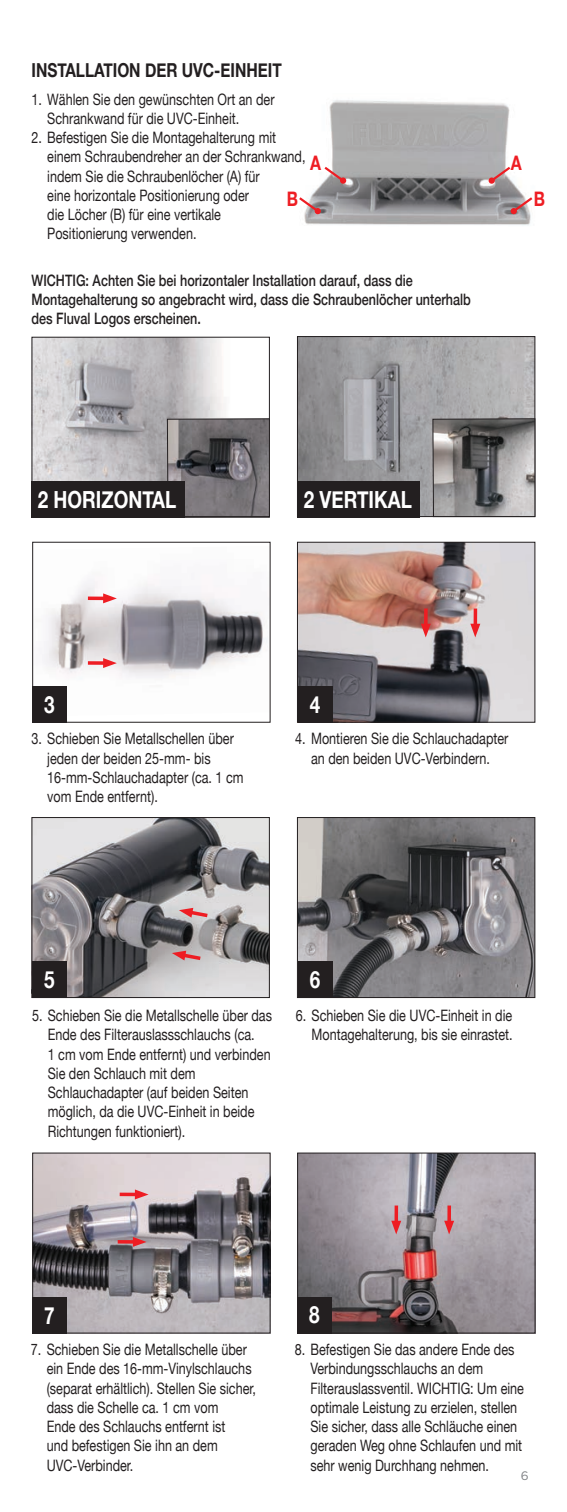
<style>
.page{position:relative;width:567px;height:1512px;background:#fff}
.page>*{position:absolute;margin:0;border:0;box-sizing:border-box;transform-origin:0 0}
.t1{font:700 23.62px "Helvetica Neue";color:#fff;scale:.8 1}
.t2{font:700 19.95px "Helvetica Neue";color:#ee1d23;scale:.8 1}
.t3{font:700 19.25px "Helvetica Neue";color:#231f20;scale:.8 1}
.t4{font:15.75px/19.2px "Helvetica Neue";color:#231f20;scale:.8 1}
.t5{font:500 15.75px/19.2px "Helvetica Neue";color:#231f20;scale:.8 1}
.t6{font:12.25px "Gotham";color:#808285}
</style>
<div class="page">
<img style="left:304px;top:100px;width:227px;height:125px">
<svg style="left:489px;top:165px;width:24px;height:19px"></svg>
<div style="left:489px;top:177px;width:6px;height:7px;background:#ee1d23;border-radius:50%"></div>
<svg style="left:511px;top:195px;width:22px;height:19px"></svg>
<svg style="left:299px;top:195px;width:22px;height:19px"></svg>
<svg style="left:322px;top:165px;width:24px;height:19px"></svg>
<div style="left:340px;top:177px;width:6px;height:7px;background:#ee1d23;border-radius:50%"></div>
<img style="left:299px;top:1155px;width:235px;height:177px">
<div style="left:297px;top:1153px;width:239px;height:181px;border:1px solid #231f20"></div>
<div style="left:297px;top:1297px;width:35px;height:36px;background:#231f20"></div>
<hr style="left:395px;top:1206px;width:3px;height:18px;background:#ee1d23">
<svg style="left:391px;top:1221px;width:10px;height:13px"></svg>
<svg style="left:447px;top:1206px;width:4px;height:15px"></svg>
<svg style="left:444px;top:1221px;width:10px;height:13px"></svg>
<img style="left:34px;top:339px;width:192px;height:142px">
<div style="left:32px;top:337px;width:238px;height:181px;border:1px solid #231f20"></div>
<svg style="left:167px;top:418px;width:103px;height:99px;background:#6e6a6e"></svg>
<div style="left:32px;top:481px;width:153px;height:36px;background:#231f20"></div>
<img style="left:299px;top:338px;width:234px;height:177px">
<div style="left:297px;top:336px;width:238px;height:181px;border:1px solid #231f20"></div>
<svg style="left:432px;top:418px;width:104px;height:99px;background:#848282"></svg>
<div style="left:298px;top:481px;width:122px;height:36px;background:#231f20"></div>
<img style="left:42px;top:580px;width:225px;height:98px">
<div style="left:32px;top:542px;width:239px;height:181px;border:1px solid #231f20"></div>
<div style="left:32px;top:686px;width:35px;height:36px;background:#231f20"></div>
<img style="left:299px;top:544px;width:234px;height:177px">
<div style="left:297px;top:542px;width:238px;height:181px;border:1px solid #231f20"></div>
<div style="left:298px;top:686px;width:35px;height:36px;background:#231f20"></div>
<svg style="left:88px;top:661px;width:15px;height:4px"></svg>
<svg style="left:103px;top:658px;width:14px;height:10px"></svg>
<hr style="left:88px;top:597px;width:19px;height:3px;background:#ee1d23">
<svg style="left:103px;top:593px;width:14px;height:10px"></svg>
<hr style="left:474px;top:609px;width:3px;height:18px;background:#ee1d23">
<svg style="left:470px;top:624px;width:10px;height:13px"></svg>
<svg style="left:424px;top:609px;width:4px;height:15px"></svg>
<svg style="left:421px;top:624px;width:10px;height:13px"></svg>
<img style="left:34px;top:819px;width:234px;height:177px">
<div style="left:32px;top:817px;width:238px;height:181px;border:1px solid #231f20"></div>
<div style="left:32px;top:962px;width:35px;height:36px;background:#231f20"></div>
<img style="left:299px;top:819px;width:234px;height:177px">
<div style="left:297px;top:817px;width:238px;height:181px;border:1px solid #231f20"></div>
<div style="left:298px;top:962px;width:35px;height:36px;background:#231f20"></div>
<svg style="left:172px;top:951px;width:32px;height:11px"></svg>
<svg style="left:179px;top:908px;width:32px;height:12px"></svg>
<img style="left:34px;top:1155px;width:235px;height:177px">
<div style="left:32px;top:1153px;width:239px;height:181px;border:1px solid #231f20"></div>
<div style="left:32px;top:1297px;width:35px;height:37px;background:#231f20"></div>
<svg style="left:118px;top:1240px;width:15px;height:4px"></svg>
<svg style="left:133px;top:1237px;width:14px;height:10px"></svg>
<hr style="left:120px;top:1193px;width:19px;height:3px;background:#ee1d23">
<svg style="left:135px;top:1189px;width:14px;height:10px"></svg>
<p class="t3" style="left:32px;top:55px;width:314px">INSTALLATION DER UVC-EINHEIT</p>
<p class="t4" style="left:47px;top:90px;width:286px;text-indent:-16px">1. Wählen Sie den gewünschten Ort an der<br>Schrankwand für die UVC-Einheit.</p>
<p class="t4" style="left:47px;top:129px;width:324px;text-indent:-16px">2. Befestigen Sie die Montagehalterung mit einem Schraubendreher an der Schrankwand, indem Sie die Schraubenlöcher (A) für<br>eine horizontale Positionierung oder<br>die Löcher (B) für eine vertikale<br>Positionierung verwenden.</p>
<p class="t5" style="left:32px;top:269px;width:551px">WICHTIG: Achten Sie bei horizontaler Installation darauf, dass die<br>Montagehalterung so angebracht wird, dass die Schraubenlöcher unterhalb des Fluval Logos erscheinen.</p>
<p class="t2" style="left:310px;top:148px;width:15px">A</p>
<p class="t2" style="left:511px;top:148px;width:15px">A</p>
<p class="t2" style="left:287px;top:183px;width:16px">B</p>
<p class="t2" style="left:534px;top:183px;width:16px">B</p>
<h1 class="t1" style="left:38px;top:481px;width:175px">2 HORIZONTAL</h1>
<h1 class="t1" style="left:304px;top:481px;width:137px">2 VERTIKAL</h1>
<h1 class="t1" style="left:44px;top:686px;width:15px">3</h1>
<h1 class="t1" style="left:310px;top:686px;width:15px">4</h1>
<p class="t4" style="left:47px;top:730px;width:247px;text-indent:-16px">3. Schieben Sie Metallschellen über jeden der beiden 25-mm- bis<br>16-mm-Schlauchadapter (ca. 1 cm vom Ende entfernt).</p>
<p class="t4" style="left:295px;top:730px;width:268px;text-align:center">4. Montieren Sie die Schlauchadapter an den beiden UVC-Verbindern.</p>
<h1 class="t1" style="left:44px;top:961px;width:15px">5</h1>
<h1 class="t1" style="left:310px;top:961px;width:15px">6</h1>
<p class="t4" style="left:48px;top:1007px;width:282px;text-indent:-16px">5. Schieben Sie die Metallschelle über das Ende des Filterauslassschlauchs (ca.<br>1 cm vom Ende entfernt) und verbinden Sie den Schlauch mit dem Schlauchadapter (auf beiden Seiten möglich, da die UVC-Einheit in beide Richtungen funktioniert).</p>
<p class="t4" style="left:296px;top:1007px;width:273px;text-align:right">6. Schieben Sie die UVC-Einheit in die<br>Montagehalterung, bis sie einrastet.</p>
<h1 class="t1" style="left:44px;top:1297px;width:15px">7</h1>
<h1 class="t1" style="left:309px;top:1297px;width:15px">8</h1>
<p class="t4" style="left:47px;top:1341px;width:263px;text-indent:-16px">7. Schieben Sie die Metallschelle über ein Ende des 16-mm-Vinylschlauchs (separat erhältlich). Stellen Sie sicher, dass die Schelle ca. 1 cm vom<br>Ende des Schlauchs entfernt ist<br>und befestigen Sie ihn an dem<br>UVC-Verbinder.</p>
<p class="t4" style="left:311px;top:1341px;width:268px;text-indent:-16px">8. Befestigen Sie das andere Ende des Verbindungsschlauchs an dem Filterauslassventil. WICHTIG: Um eine optimale Leistung zu erzielen, stellen Sie sicher, dass alle Schläuche einen geraden Weg ohne Schlaufen und mit sehr wenig Durchhang nehmen.</p>
<p class="t6" style="left:521px;top:1467px;width:9px">6</p>
</div>
